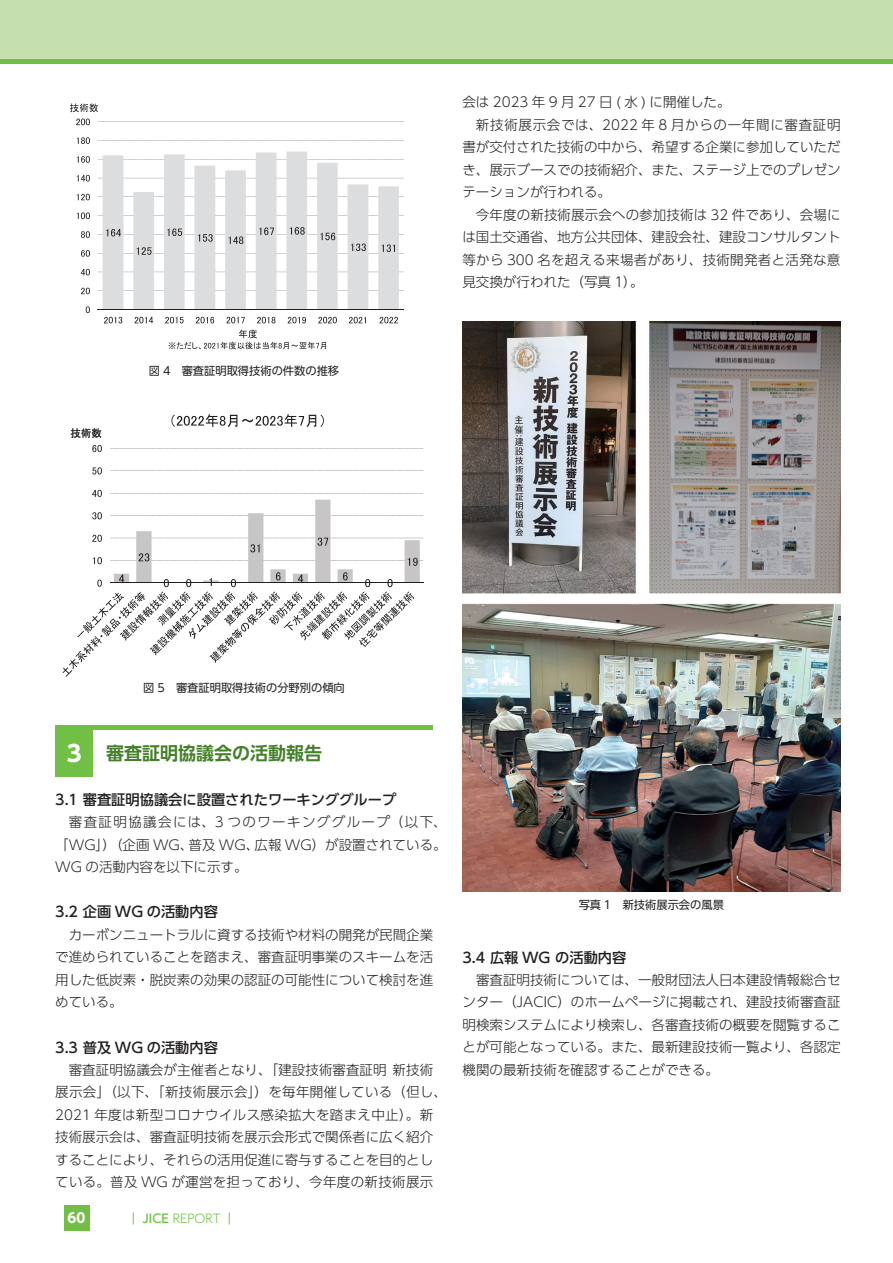
<style>
.page{position:relative;width:893px;height:1263px;background:#fff}
.page>*{position:absolute;margin:0;border:0;box-sizing:border-box;transform-origin:0 0}
.t1{font:700 18px "UD Shin Go Pro De";color:#45802a}
.t2{font:500 14.25px "UD Shin Go Pro";color:#231f20}
.t3{font:300 13.5px/22.5px "UD Shin Go Pro";color:#231f20;text-align:justify}
.t4{font:300 13.5px "UD Shin Go Pro";letter-spacing:.025em;color:#231f20}
.t5{font:300 13.5px "UD Shin Go Pro";letter-spacing:.05em;color:#231f20}
.t6{font:700 13.5px "UD Shin Go Pro";color:#fff}
.t7{font:500 12px "UD Shin Go Pro";color:#71bf44}
.t8{font:11.25px "UD Shin Go Pro";color:#231f20}
.s1{font-family:"UD Shin Go Pro";font-size:22.5px;color:#fff}
.s2{font-weight:300}
</style>
<div class="page">
<div style="left:64px;top:1205px;width:25px;height:26px;background:#71bf44"></div>
<div style="left:0;top:0;width:892px;height:64px;background:#c5e0ae"></div>
<hr style="left:0;top:60px;width:893px;height:4px;background:#71bf44">
<svg style="left:98px;top:140px;width:306px;height:151px"></svg>
<svg style="left:103px;top:152px;width:296px;height:157px;fill:#dcdddf"></svg>
<hr style="left:98px;top:309px;width:306px;height:1px;background:#231f20">
<svg style="left:106px;top:229px;width:15px;height:7px"></svg>
<svg style="left:137px;top:247px;width:14px;height:8px"></svg>
<svg style="left:167px;top:228px;width:15px;height:8px"></svg>
<svg style="left:198px;top:234px;width:15px;height:8px"></svg>
<svg style="left:228px;top:236px;width:15px;height:8px"></svg>
<svg style="left:259px;top:227px;width:15px;height:8px"></svg>
<svg style="left:290px;top:227px;width:15px;height:8px"></svg>
<svg style="left:320px;top:233px;width:15px;height:7px"></svg>
<svg style="left:351px;top:243px;width:15px;height:8px"></svg>
<svg style="left:382px;top:244px;width:13px;height:8px"></svg>
<svg style="left:86px;top:306px;width:4px;height:7px"></svg>
<svg style="left:81px;top:288px;width:9px;height:6px"></svg>
<svg style="left:81px;top:269px;width:9px;height:6px"></svg>
<svg style="left:81px;top:250px;width:9px;height:7px"></svg>
<svg style="left:81px;top:231px;width:9px;height:7px"></svg>
<svg style="left:77px;top:212px;width:13px;height:7px"></svg>
<svg style="left:77px;top:194px;width:13px;height:6px"></svg>
<svg style="left:77px;top:175px;width:13px;height:6px"></svg>
<svg style="left:77px;top:156px;width:13px;height:7px"></svg>
<svg style="left:77px;top:137px;width:13px;height:7px"></svg>
<svg style="left:76px;top:119px;width:14px;height:6px"></svg>
<svg style="left:104px;top:317px;width:18px;height:6px"></svg>
<svg style="left:135px;top:317px;width:18px;height:6px"></svg>
<svg style="left:165px;top:317px;width:19px;height:6px"></svg>
<svg style="left:196px;top:317px;width:18px;height:6px"></svg>
<svg style="left:226px;top:317px;width:19px;height:6px"></svg>
<svg style="left:257px;top:317px;width:18px;height:6px"></svg>
<svg style="left:288px;top:317px;width:18px;height:6px"></svg>
<svg style="left:318px;top:317px;width:19px;height:6px"></svg>
<svg style="left:349px;top:317px;width:17px;height:6px"></svg>
<svg style="left:380px;top:317px;width:18px;height:6px"></svg>
<svg style="left:70px;top:103px;width:28px;height:9px"></svg>
<svg style="left:169px;top:330px;width:157px;height:19px"></svg>
<svg style="left:63px;top:445px;width:360px;height:232px"></svg>
<svg style="left:71px;top:428px;width:30px;height:10px"></svg>
<svg style="left:171px;top:414px;width:153px;height:13px"></svg>
<div style="left:55px;top:730px;width:38px;height:47px;background:#71bf44"></div>
<hr style="left:55px;top:726px;width:378px;height:4px;background:#71bf44">
<img style="left:463px;top:322px;width:377px;height:569px">
<p class="t8" style="left:149px;top:362px;width:192px">図 4　審査証明取得技術の件数の推移</p>
<p class="t3" style="left:462px;top:90px;width:270px">会は 2023 年 9 月 27 日 ( 水 ) に開催した。</p>
<p class="t5" style="left:476px;top:113px;width:366px">新技術展示会では、2022 年 8 月からの一年間に審査証明</p>
<p class="t3" style="left:462px;top:135px;width:380px">書が交付された技術の中から、希望する企業に参加していただ</p>
<p class="t3" style="left:462px;top:158px;width:380px">き、展示ブースでの技術紹介、また、ステージ上でのプレゼン</p>
<p class="t3" style="left:462px;top:180px;width:150px">テーションが行われる。</p>
<p class="t3" style="left:476px;top:203px;width:366px">今年度の新技術展示会への参加技術は 32 件であり、会場に</p>
<p class="t3" style="left:462px;top:225px;width:380px">は国土交通省、地方公共団体、建設会社、建設コンサルタント</p>
<p class="t4" style="left:462px;top:249px;width:379px">等から 300 名を超える来場者があり、技術開発者と活発な意</p>
<p class="t3" style="left:462px;top:270px;width:183px">見交換が行われた（写真 1）。</p>
<p class="t8" style="left:143px;top:678px;width:203px">図 5　審査証明取得技術の分野別の傾向</p>
<h1 class="t1" style="left:67px;top:739px;width:257px"><span class="s1">3</span> 審査証明協議会の活動報告</h1>
<p class="t2" style="left:55px;top:788px;width:343px">3.1 審査証明協議会に設置されたワーキンググループ</p>
<p class="t3" style="left:55px;top:810px;width:393px;text-indent:14px">審査証明協議会には、3 つのワーキンググループ（以下、「WG」）（企画 WG、普及 WG、広報 WG）が設置されている。WG の活動内容を以下に示す。</p>
<p class="t2" style="left:55px;top:900px;width:164px">3.2 企画 WG の活動内容</p>
<p class="t3" style="left:55px;top:923px;width:380px;text-indent:14px">カーボンニュートラルに資する技術や材料の開発が民間企業で進められていることを踏まえ、審査証明事業のスキームを活用した低炭素・脱炭素の効果の認証の可能性について検討を進めている。</p>
<p class="t2" style="left:55px;top:1035px;width:164px">3.3 普及 WG の活動内容</p>
<p class="t3" style="left:55px;top:1058px;width:393px;text-align:left;text-indent:14px">審査証明協議会が主催者となり、「建設技術審査証明 新技術展示会」（以下、「新技術展示会」）を毎年開催している（但し、2021 年度は新型コロナウイルス感染拡大を踏まえ中止）。新技術展示会は、審査証明技術を展示会形式で関係者に広く紹介することにより、それらの活用促進に寄与することを目的としている。普及 WG が運営を担っており、今年度の新技術展示</p>
<p class="t6" style="left:68px;top:1207px;width:19px">60</p>
<p class="t7" style="left:128px;top:1208px;width:110px">｜ JICE <span class="s2">REPORT</span> ｜</p>
<p class="t8" style="left:579px;top:895px;width:147px">写真 1　新技術展示会の風景</p>
<p class="t2" style="left:462px;top:945px;width:165px">3.4 広報 WG の活動内容</p>
<p class="t3" style="left:462px;top:968px;width:380px;text-indent:14px">審査証明技術については、一般財団法人日本建設情報総合センター（JACIC）のホームページに掲載され、建設技術審査証明検索システムにより検索し、各審査技術の概要を閲覧することが可能となっている。また、最新建設技術一覧より、各認定機関の最新技術を確認することができる。</p>
</div>
